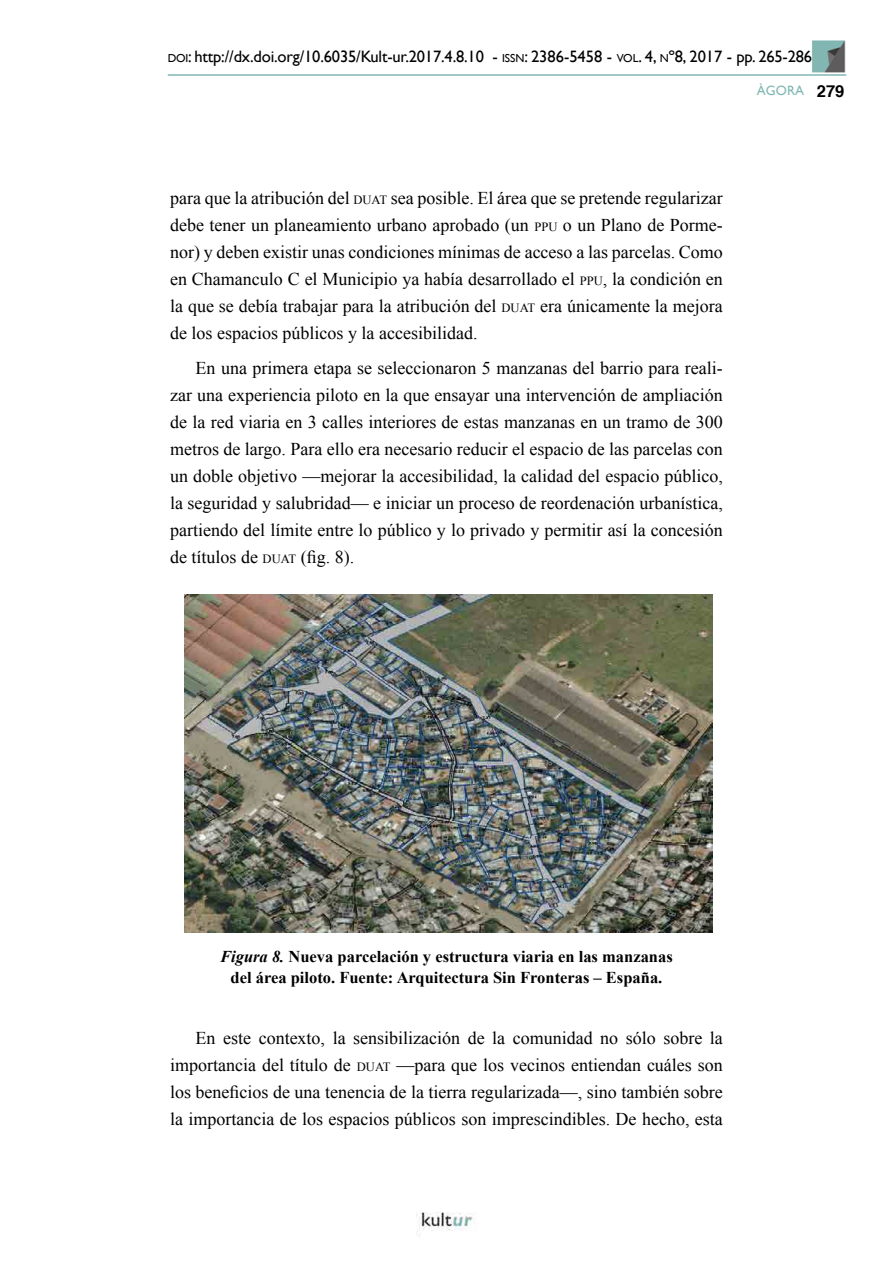
<style>
.page{position:relative;width:893px;height:1263px;background:#fff}
.page>*{position:absolute;margin:0;border:0;box-sizing:border-box;transform-origin:0 0}
.Cuerpo{font:18px/27px "Times New Roman";color:#000;text-align:justify}
.Pie_Ilustración{font:700 16.5px/21px "Times New Roman";color:#000;text-align:center}
.t1{font:16.5px "Gill Sans";letter-spacing:-.01em;color:#000}
.t2{font:13.5px "Gill Sans";color:#81b8b3}
.s1{font-size:11.55px}
.s2{font-style:inherit}
.s3{font-family:"Helvetica";font-weight:700;font-size:16.5px;color:#000}
.s4{font-size:12.6px}
.s5{font-style:italic}
</style>
<div class="page">
<img style="left:417px;top:1212px;width:56px;height:25px">
<img style="left:812px;top:40px;width:34px;height:33px">
<hr style="left:168px;top:74px;width:678px;height:2px;background:#81b8b3">
<img style="left:185px;top:595px;width:527px;height:338px">
<p class="t1" style="left:168px;top:47px;width:646px"><span class="s1">DOI</span>: http://dx.doi.org/10.6035/Kult-ur.2017.4.8.10 - <span class="s1">ISSN</span>: 2386-5458 - <span class="s1">VOL</span><span class="s2">. 4,</span> <span class="s1">N</span><span class="s2">º8, 2017 -</span> pp. <span class="s2">265-286</span></p>
<p class="t2" style="left:757px;top:83px;width:89px">ÀGORA <span class="s3">279</span></p>
<p class="Cuerpo" style="left:170px;top:184px;width:554px">para que la atribución del <span class="s4">DUAT</span> sea posible. El área que se pretende regularizar debe tener un planeamiento urbano aprobado (un <span class="s4">PPU</span> o un Plano de Porme&shy;nor) y deben existir unas condiciones mínimas de acceso a las parcelas. Como en Chamanculo C el Municipio ya había desarrollado el <span class="s4">PPU</span>, la condición en la que se debía trabajar para la atribución del <span class="s4">DUAT</span> era únicamente la mejora de los espacios públicos y la accesibilidad.</p>
<p class="Cuerpo" style="left:170px;top:355px;width:554px;text-indent:26px">En una primera etapa se seleccionaron 5 manzanas del barrio para reali&shy;zar una experiencia piloto en la que ensayar una intervención de ampliación de la red viaria en 3 calles interiores de estas manzanas en un tramo de 300 metros de largo. Para ello era necesario reducir el espacio de las parcelas con un doble objetivo —mejorar la accesibilidad, la calidad del espacio público, la seguridad y salubridad— e iniciar un proceso de reordenación urbanística, partiendo del límite entre lo público y lo privado y permitir así la concesión de títulos de <span class="s4">DUAT</span> (fig. 8).</p>
<p class="Pie_Ilustración" style="left:220px;top:946px;width:454px"><span class="s5">Figura 8.</span> Nueva parcelación y estructura viaria en las manzanas del área piloto. Fuente: Arquitectura Sin Fronteras – España.</p>
<p class="Cuerpo" style="left:170px;top:1024px;width:554px;text-indent:26px">En este contexto, la sensibilización de la comunidad no sólo sobre la importancia del título de <span class="s4">DUAT</span> —para que los vecinos entiendan cuáles son los beneficios de una tenencia de la tierra regularizada—, sino también sobre la importancia de los espacios públicos son imprescindibles. De hecho, esta</p>
</div>
